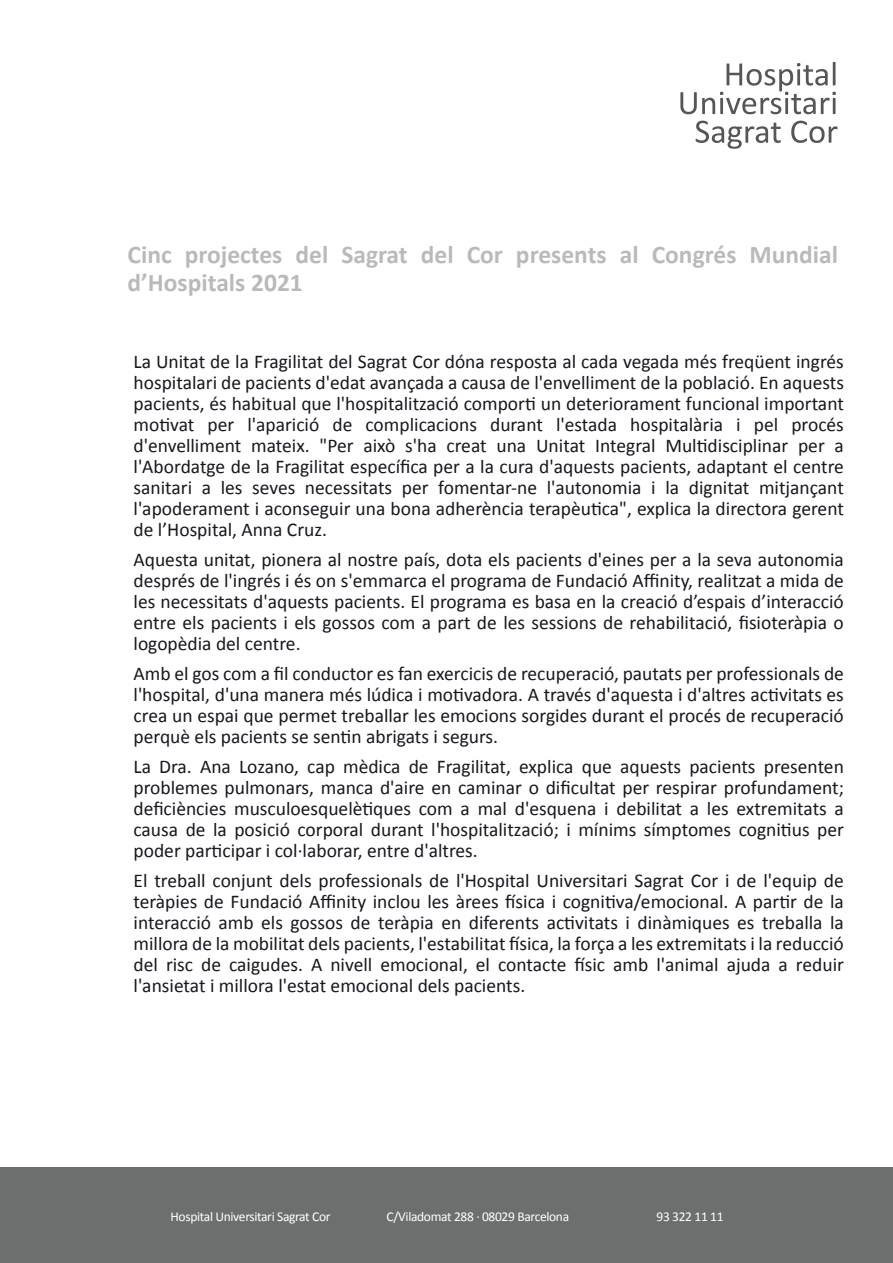
<style>
.page{position:relative;width:893px;height:1263px;background:#fff}
.page>*{position:absolute;margin:0;border:0;box-sizing:border-box;transform-origin:0 0}
.t1{font:700 25.5px/28.5px "Calibri";color:rgb(23 23 29/.3)}
.t2{font:19.5px/21px "Calibri";color:#17171d;text-align:justify}
.t3{font:13.5px "Calibri";letter-spacing:-.025em;color:#fff}
</style>
<div class="page">
<div style="left:0;top:1167px;width:893px;height:96px;background:#6d6f6f"></div>
<svg style="left:680px;top:62px;width:156px;height:52px"></svg>
<svg style="left:696px;top:121px;width:85px;height:28px"></svg>
<svg style="left:791px;top:121px;width:46px;height:22px"></svg>
<h1 class="t1" style="left:128px;top:240px;width:712px">Cinc projectes del Sagrat del Cor presents al Congrés Mundial d’Hospitals 2021</h1>
<p class="t2" style="left:134px;top:351px;width:712px">La Unitat de la Fragilitat del Sagrat Cor dóna resposta al cada vegada més freqüent ingrés hospitalari de pacients d'edat avançada a causa de l'envelliment de la població. En aquests pacients, és habitual que l'hospitalització comporti un deteriorament funcional important motivat per l'aparició de complicacions durant l'estada hospitalària i pel procés d'envelliment mateix. "Per això s'ha creat una Unitat Integral Multidisciplinar per a l'Abordatge de la Fragilitat específica per a la cura d'aquests pacients, adaptant el centre sanitari a les seves necessitats per fomentar-ne l'autonomia i la dignitat mitjançant l'apoderament i aconseguir una bona adherència terapèutica", explica la directora gerent de l’Hospital, Anna Cruz.</p>
<p class="t2" style="left:134px;top:549px;width:712px">Aquesta unitat, pionera al nostre país, dota els pacients d'eines per a la seva autonomia després de l'ingrés i és on s'emmarca el programa de Fundació Affinity, realitzat a mida de les necessitats d'aquests pacients. El programa es basa en la creació d’espais d’interacció entre els pacients i els gossos com a part de les sessions de rehabilitació, fisioteràpia o logopèdia del centre.</p>
<p class="t2" style="left:134px;top:663px;width:712px">Amb el gos com a fil conductor es fan exercicis de recuperació, pautats per professionals de l'hospital, d'una manera més lúdica i motivadora. A través d'aquesta i d'altres activitats es crea un espai que permet treballar les emocions sorgides durant el procés de recuperació perquè els pacients se sentin abrigats i segurs.</p>
<p class="t2" style="left:134px;top:756px;width:712px">La Dra. Ana Lozano, cap mèdica de Fragilitat, explica que aquests pacients presenten problemes pulmonars, manca d'aire en caminar o dificultat per respirar profundament; deficiències musculoesquelètiques com a mal d'esquena i debilitat a les extremitats a causa de la posició corporal durant l'hospitalització; i mínims símptomes cognitius per poder participar i col·laborar, entre d'altres.</p>
<p class="t2" style="left:134px;top:870px;width:712px">El treball conjunt dels professionals de l'Hospital Universitari Sagrat Cor i de l'equip de teràpies de Fundació Affinity inclou les àrees física i cognitiva/emocional. A partir de la interacció amb els gossos de teràpia en diferents activitats i dinàmiques es treballa la millora de la mobilitat dels pacients, l'estabilitat física, la força a les extremitats i la reducció del risc de caigudes. A nivell emocional, el contacte físic amb l'animal ajuda a reduir l'ansietat i millora l'estat emocional dels pacients.</p>
<p class="t3" style="left:171px;top:1208px;width:161px">Hospital Universitari Sagrat Cor</p>
<p class="t3" style="left:387px;top:1208px;width:184px">C/Viladomat 288 · 08029 Barcelona</p>
<p class="t3" style="left:656px;top:1208px;width:69px">93 322 11 11</p>
</div>
